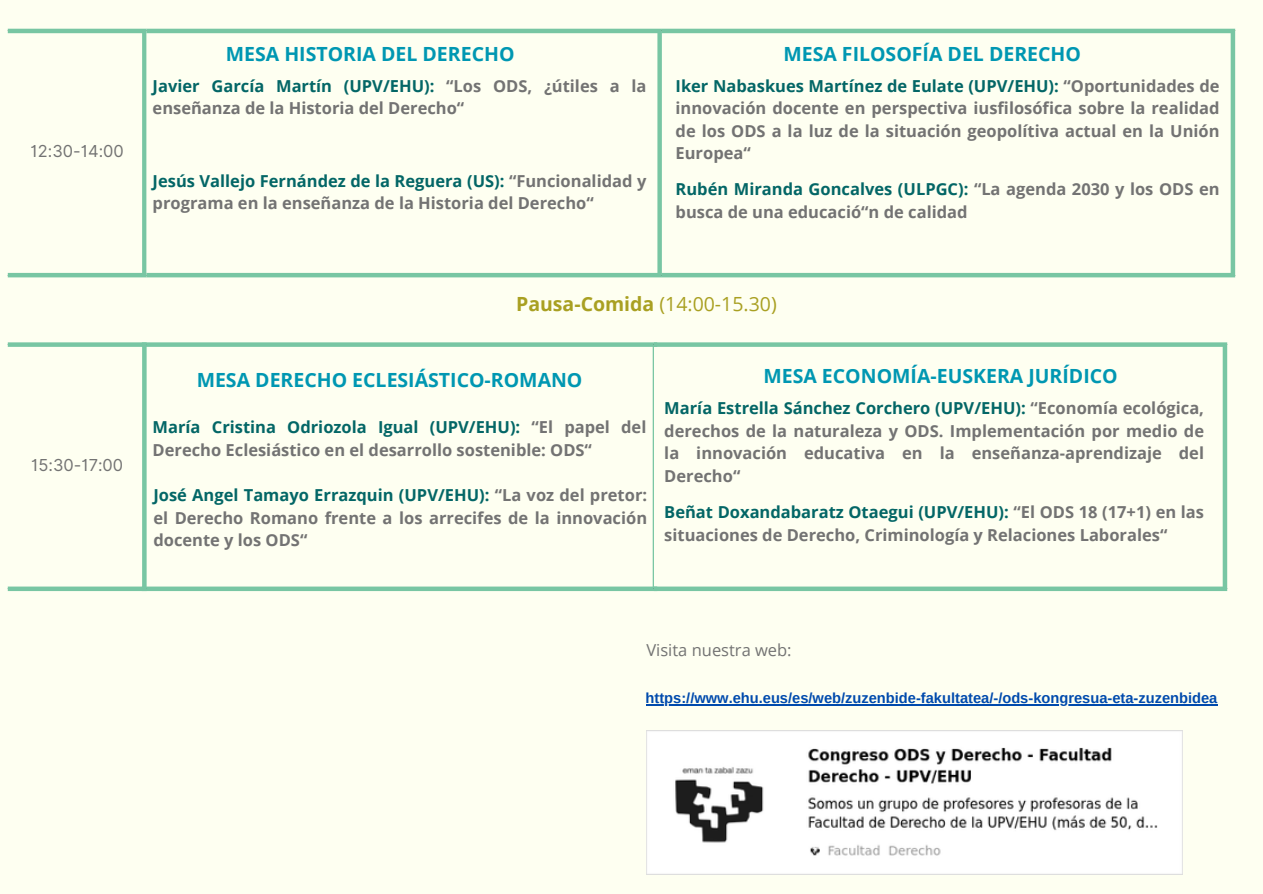
<style>
.page{position:relative;width:1263px;height:894px;background:#fff}
.page>*{position:absolute;margin:0;border:0;box-sizing:border-box;transform-origin:0 0}
.t1{font:700 19.5px "Open Sans";color:#0097b2}
.t2{font:19.5px "Open Sans";color:#a9a022}
.t3{font:700 16.5px/22.5px "Open Sans";color:#737373}
.t4{font:16.5px "Inter";color:#737373}
.t5{font:16.5px "Open Sans";color:#737373}
.t6{font:700 14.7px "Arimo";color:#004aad}
.s1{color:#036666}
.s2{font-weight:700}
</style>
<div class="page">
<div style="left:0;top:0;width:1263px;height:893px;background:#fefff1"></div>
<div style="left:142px;top:33px;width:5px;height:240px;background:#78c6a3"></div>
<hr style="left:8px;top:29px;width:139px;height:4px;background:#78c6a3">
<hr style="left:8px;top:273px;width:139px;height:4px;background:#78c6a3">
<div style="left:657px;top:33px;width:5px;height:240px;background:#78c6a3"></div>
<hr style="left:147px;top:29px;width:515px;height:4px;background:#78c6a3">
<hr style="left:147px;top:273px;width:515px;height:4px;background:#78c6a3">
<hr style="left:1231px;top:33px;width:4px;height:240px;background:#78c6a3">
<hr style="left:662px;top:29px;width:573px;height:4px;background:#78c6a3">
<hr style="left:662px;top:273px;width:573px;height:4px;background:#78c6a3">
<hr style="left:653px;top:347px;width:4px;height:239px;background:#78c6a3">
<div style="left:142px;top:342px;width:515px;height:5px;background:#78c6a3"></div>
<div style="left:142px;top:586px;width:515px;height:5px;background:#78c6a3"></div>
<div style="left:142px;top:347px;width:5px;height:239px;background:#78c6a3"></div>
<div style="left:8px;top:342px;width:139px;height:5px;background:#78c6a3"></div>
<div style="left:8px;top:586px;width:139px;height:5px;background:#78c6a3"></div>
<hr style="left:654px;top:347px;width:4px;height:239px;background:#fefff1">
<hr style="left:1223px;top:347px;width:4px;height:239px;background:#78c6a3">
<div style="left:654px;top:342px;width:573px;height:5px;background:#78c6a3"></div>
<div style="left:654px;top:586px;width:573px;height:5px;background:#78c6a3"></div>
<img style="left:646px;top:730px;width:536px;height:144px">
<hr style="left:646px;top:704px;width:571px;height:1px;background:#004aad">
<p class="t4" style="left:31px;top:141px;width:95px">12:30-14:00</p>
<h3 class="t1" style="left:226px;top:40px;width:290px">MESA HISTORIA DEL DERECHO</h3>
<h3 class="t1" style="left:783px;top:40px;width:299px">MESA FILOSOFÍA DEL DERECHO</h3>
<h1 class="t3" style="left:153px;top:74px;width:495px"><span class="s1">Javier García Martín (UPV/EHU):</span> “Los ODS, ¿útiles a la enseñanza de la Historia del Derecho“</h1>
<h3 class="t3" style="left:676px;top:74px;width:545px;text-align:justify"><span class="s1">Iker Nabaskues Martínez de Eulate (UPV/EHU):</span> “Oportunidades de innovación docente en perspectiva iusfilosófica sobre la realidad de los ODS a la luz de la situación geopolítiva actual en la Unión Europea“</h3>
<h2 class="t3" style="left:676px;top:177px;width:545px"><span class="s1">Rubén Miranda Goncalves (ULPGC):</span> “La agenda 2030 y los ODS en busca de una educació“n de calidad</h2>
<h3 class="t3" style="left:153px;top:169px;width:495px"><span class="s1">Jesús Vallejo Fernández de la Reguera (US):</span> “Funcionalidad y programa en la enseñanza de la Historia del Derecho“</h3>
<h1 class="t4" style="left:31px;top:454px;width:94px">15:30-17:00</h1>
<p class="t2" style="left:516px;top:289px;width:262px"><span class="s2">Pausa-Comida</span> (14:00-15.30)</p>
<p class="t1" style="left:197px;top:365px;width:387px">MESA DERECHO ECLESIÁSTICO-ROMANO</p>
<h1 class="t3" style="left:153px;top:415px;width:495px"><span class="s1">María Cristina Odriozola Igual (UPV/EHU):</span> “El papel del<br>Derecho Eclesiástico en el desarrollo sostenible: ODS“</h1>
<h3 class="t3" style="left:153px;top:483px;width:495px;text-align:justify"><span class="s1">José Angel Tamayo Errazquin (UPV/EHU):</span> “La voz del pretor: el Derecho Romano frente a los arrecifes de la innovación docente y los ODS“</h3>
<h3 class="t1" style="left:763px;top:362px;width:356px">MESA ECONOMÍA-EUSKERA JURÍDICO</h3>
<h1 class="t3" style="left:664px;top:396px;width:541px;text-align:justify"><span class="s1">María Estrella Sánchez Corchero (UPV/EHU):</span> “Economía ecológica, derechos de la naturaleza y ODS. Implementación por medio de la innovación educativa en la enseñanza-aprendizaje del Derecho“</h1>
<h3 class="t3" style="left:664px;top:500px;width:541px"><span class="s1">Beñat Doxandabaratz Otaegui (UPV/EHU):</span> “El ODS 18 (17+1) en las situaciones de Derecho, Criminología y Relaciones Laborales“</h3>
<h3 class="t5" style="left:646px;top:638px;width:147px">Visita nuestra web:</h3>
<h4 class="t6" style="left:646px;top:690px;width:573px">https://www.ehu.eus/es/web/zuzenbide-fakultatea/-/ods-kongresua-eta-zuzenbidea</h4>
</div>
